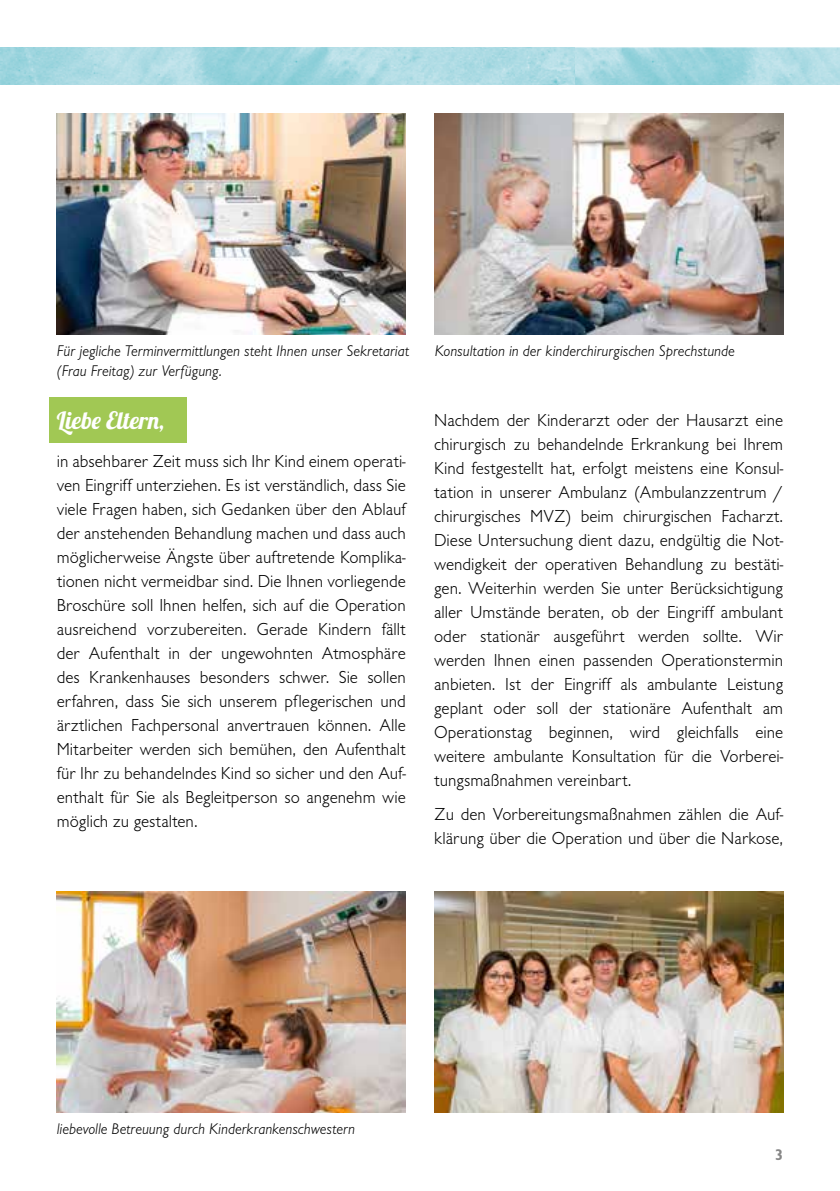
<style>
.page{position:relative;width:840px;height:1191px;background:#fff}
.page>*{position:absolute;margin:0;border:0;box-sizing:border-box;transform-origin:0 0}
.t1{font:24px "Lobster 1.4";color:#fff}
.t2{font:300 18px/24px "Giltus T";color:#000;text-align:justify}
.t3{font:italic 300 16px/20px "Giltus T";color:#000}
.t4{font:700 16px "Giltus T";color:#878787}
</style>
<div class="page">
<img style="left:574px;top:48px;width:265px;height:36px">
<div style="left:50px;top:397px;width:137px;height:45px;background:#a1c854"></div>
<svg style="left:0;top:48px;width:574px;height:36px;background:#a8d9e2"></svg>
<img style="left:57px;top:113px;width:348px;height:221px">
<img style="left:434px;top:891px;width:349px;height:222px">
<img style="left:57px;top:891px;width:348px;height:222px">
<img style="left:434px;top:113px;width:349px;height:221px">
<p class="t3" style="left:57px;top:341px;width:354px">Für jegliche Terminvermittlungen steht Ihnen unser Sekretariat (Frau Freitag) zur Verfügung.</p>
<h1 class="t1" style="left:57px;top:405px;width:109px">Liebe Eltern,</h1>
<p class="t2" style="left:57px;top:449px;width:350px">in absehbarer Zeit muss sich Ihr Kind einem operati&shy;ven Eingriff unterziehen. Es ist verständlich, dass Sie viele Fragen haben, sich Gedanken über den Ablauf der anstehenden Behandlung machen und dass auch möglicherweise Ängste über auftretende Komplika&shy;tionen nicht vermeidbar sind. Die Ihnen vorliegende Broschüre soll Ihnen helfen, sich auf die Operation ausreichend vorzubereiten. Gerade Kindern fällt der Aufenthalt in der ungewohnten Atmosphäre des Krankenhauses besonders schwer. Sie sollen erfahren, dass Sie sich unserem pflegerischen und ärztlichen Fachpersonal anvertrauen können. Alle Mitarbeiter werden sich bemühen, den Aufenthalt für Ihr zu behandelndes Kind so sicher und den Auf&shy;enthalt für Sie als Begleitperson so angenehm wie möglich zu gestalten.</p>
<p class="t3" style="left:434px;top:340px;width:301px">Konsultation in der kinderchirurgischen Sprechstunde</p>
<p class="t2" style="left:434px;top:408px;width:350px">Nachdem der Kinderarzt oder der Hausarzt eine chirurgisch zu behandelnde Erkrankung bei Ihrem Kind festgestellt hat, erfolgt meistens eine Konsul&shy;tation in unserer Ambulanz (Ambulanzzentrum / chirurgisches MVZ) beim chirurgischen Facharzt.<br>Diese Untersuchung dient dazu, endgültig die Not&shy;wendigkeit der operativen Behandlung zu bestäti&shy;gen. Weiterhin werden Sie unter Berücksichtigung aller Umstände beraten, ob der Eingriff ambulant oder stationär ausgeführt werden sollte. Wir werden Ihnen einen passenden Operationstermin anbieten. Ist der Eingriff als ambulante Leistung geplant oder soll der stationäre Aufenthalt am Operationstag beginnen, wird gleichfalls eine weitere ambulante Konsultation für die Vorberei&shy;tungsmaßnahmen vereinbart.</p>
<p class="t2" style="left:434px;top:802px;width:350px">Zu den Vorbereitungsmaßnahmen zählen die Auf&shy;klärung über die Operation und über die Narkose,</p>
<p class="t3" style="left:57px;top:1118px;width:299px">liebevolle Betreuung durch Kinderkrankenschwestern</p>
<p class="t4" style="left:774px;top:1145px;width:10px">3</p>
</div>
